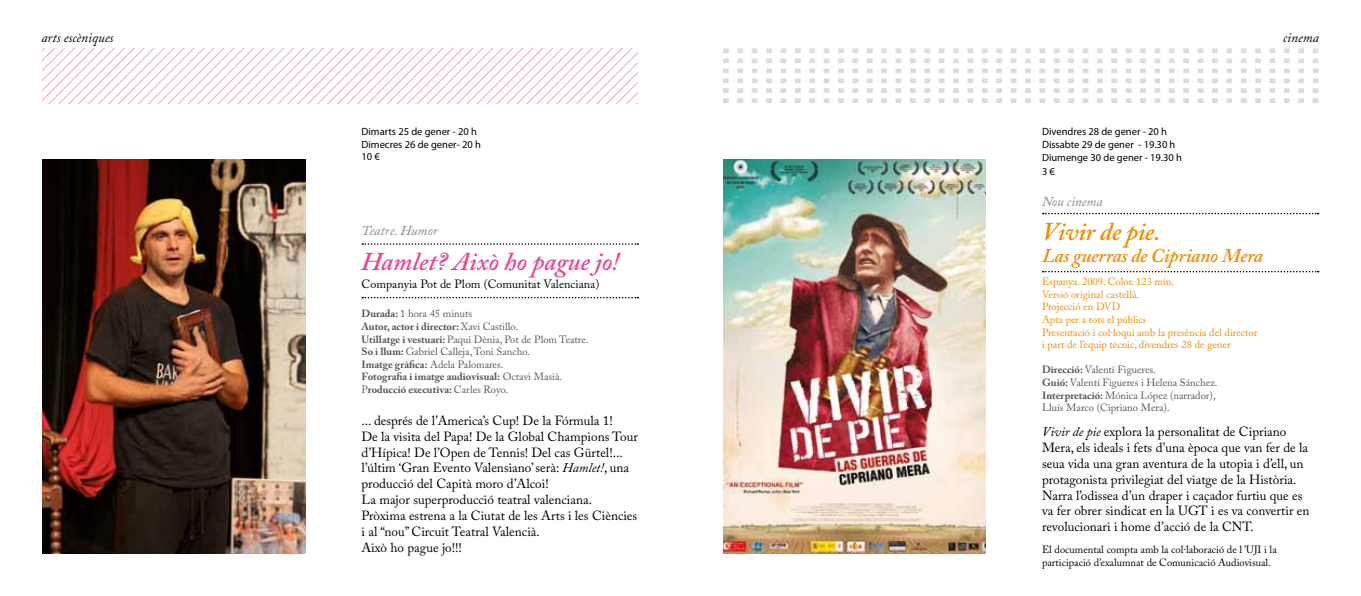
<style>
.page{position:relative;width:1361px;height:596px;background:#fff}
.page>*{position:absolute;margin:0;border:0;box-sizing:border-box;transform-origin:0 0}
.t1{font:italic 600 25.5px "Adobe Caslon Pro";color:#e84893}
.t2{font:italic 600 25.5px "Adobe Caslon Pro";letter-spacing:-.01em;color:#f28c00}
.t3{font:italic 600 19.5px "Adobe Caslon Pro";letter-spacing:-.01em;color:#f28c00}
.t4{font:italic 13.5px "Adobe Caslon Pro";color:#878787}
.t5{font:italic 13.5px "Adobe Caslon Pro";color:#000}
.t6{font:13.2px/15.9px "Adobe Caslon Pro";color:#000}
.t7{font:12px "Adobe Caslon Pro";color:#000}
.t8{font:10.5px/12.6px "Adobe Caslon Pro";color:#575756}
.t9{font:10.5px/12.6px "Adobe Caslon Pro";color:#f28c00}
.t10{font:10.5px/12.6px "Myriad Pro";color:#000}
.t11{font:10.5px/12.6px "Adobe Caslon Pro";color:#000}
.s1{font-weight:700}
.s2{font-style:italic}
</style>
<div class="page">
<svg style="left:723px;top:48px;width:6px;height:15px"></svg>
<svg style="left:737px;top:48px;width:6px;height:15px"></svg>
<svg style="left:752px;top:48px;width:5px;height:15px"></svg>
<svg style="left:766px;top:48px;width:6px;height:15px"></svg>
<svg style="left:780px;top:48px;width:6px;height:15px"></svg>
<svg style="left:795px;top:48px;width:5px;height:15px"></svg>
<svg style="left:809px;top:48px;width:6px;height:15px"></svg>
<svg style="left:823px;top:48px;width:6px;height:15px"></svg>
<svg style="left:838px;top:48px;width:6px;height:15px"></svg>
<svg style="left:852px;top:48px;width:6px;height:15px"></svg>
<svg style="left:867px;top:48px;width:5px;height:15px"></svg>
<svg style="left:881px;top:48px;width:6px;height:15px"></svg>
<svg style="left:895px;top:48px;width:6px;height:15px"></svg>
<svg style="left:910px;top:48px;width:6px;height:15px"></svg>
<svg style="left:924px;top:48px;width:6px;height:15px"></svg>
<svg style="left:939px;top:48px;width:5px;height:15px"></svg>
<svg style="left:953px;top:48px;width:6px;height:15px"></svg>
<svg style="left:967px;top:48px;width:6px;height:15px"></svg>
<svg style="left:982px;top:48px;width:5px;height:15px"></svg>
<svg style="left:996px;top:48px;width:6px;height:15px"></svg>
<svg style="left:1010px;top:48px;width:6px;height:15px"></svg>
<svg style="left:1025px;top:48px;width:6px;height:15px"></svg>
<svg style="left:1039px;top:48px;width:6px;height:15px"></svg>
<svg style="left:1054px;top:48px;width:5px;height:15px"></svg>
<svg style="left:1068px;top:48px;width:6px;height:15px"></svg>
<svg style="left:1082px;top:48px;width:6px;height:15px"></svg>
<svg style="left:1097px;top:48px;width:5px;height:15px"></svg>
<svg style="left:1111px;top:48px;width:6px;height:15px"></svg>
<svg style="left:1125px;top:48px;width:6px;height:15px"></svg>
<svg style="left:1140px;top:48px;width:6px;height:15px"></svg>
<svg style="left:1154px;top:48px;width:6px;height:15px"></svg>
<svg style="left:1169px;top:48px;width:5px;height:15px"></svg>
<svg style="left:1183px;top:48px;width:6px;height:15px"></svg>
<svg style="left:1197px;top:48px;width:6px;height:15px"></svg>
<svg style="left:1212px;top:48px;width:5px;height:15px"></svg>
<svg style="left:1226px;top:48px;width:6px;height:15px"></svg>
<svg style="left:1241px;top:48px;width:5px;height:15px"></svg>
<svg style="left:1255px;top:48px;width:6px;height:15px"></svg>
<svg style="left:1269px;top:48px;width:6px;height:15px"></svg>
<svg style="left:1284px;top:48px;width:5px;height:15px"></svg>
<svg style="left:1298px;top:48px;width:6px;height:15px"></svg>
<svg style="left:1312px;top:48px;width:6px;height:15px"></svg>
<svg style="left:723px;top:69px;width:6px;height:34px"></svg>
<svg style="left:737px;top:69px;width:6px;height:34px"></svg>
<svg style="left:752px;top:69px;width:5px;height:34px"></svg>
<svg style="left:766px;top:69px;width:6px;height:34px"></svg>
<svg style="left:780px;top:69px;width:6px;height:34px"></svg>
<svg style="left:795px;top:69px;width:5px;height:34px"></svg>
<svg style="left:809px;top:69px;width:6px;height:34px"></svg>
<svg style="left:823px;top:69px;width:6px;height:34px"></svg>
<svg style="left:838px;top:69px;width:6px;height:34px"></svg>
<svg style="left:852px;top:69px;width:6px;height:34px"></svg>
<svg style="left:867px;top:69px;width:5px;height:34px"></svg>
<svg style="left:881px;top:69px;width:6px;height:34px"></svg>
<svg style="left:895px;top:69px;width:6px;height:34px"></svg>
<svg style="left:910px;top:69px;width:6px;height:34px"></svg>
<svg style="left:924px;top:69px;width:6px;height:34px"></svg>
<svg style="left:939px;top:69px;width:5px;height:34px"></svg>
<svg style="left:953px;top:69px;width:6px;height:34px"></svg>
<svg style="left:967px;top:69px;width:6px;height:34px"></svg>
<svg style="left:982px;top:69px;width:5px;height:34px"></svg>
<svg style="left:996px;top:69px;width:6px;height:34px"></svg>
<svg style="left:1010px;top:69px;width:6px;height:34px"></svg>
<svg style="left:1025px;top:69px;width:6px;height:34px"></svg>
<svg style="left:1039px;top:69px;width:6px;height:34px"></svg>
<svg style="left:1054px;top:69px;width:5px;height:34px"></svg>
<svg style="left:1068px;top:69px;width:6px;height:34px"></svg>
<svg style="left:1082px;top:69px;width:6px;height:34px"></svg>
<svg style="left:1097px;top:69px;width:5px;height:34px"></svg>
<svg style="left:1111px;top:69px;width:6px;height:34px"></svg>
<svg style="left:1125px;top:69px;width:6px;height:34px"></svg>
<svg style="left:1140px;top:69px;width:6px;height:34px"></svg>
<svg style="left:1154px;top:69px;width:6px;height:34px"></svg>
<svg style="left:1169px;top:69px;width:5px;height:34px"></svg>
<svg style="left:1183px;top:69px;width:6px;height:34px"></svg>
<svg style="left:1197px;top:69px;width:6px;height:34px"></svg>
<svg style="left:1212px;top:69px;width:5px;height:34px"></svg>
<svg style="left:1226px;top:69px;width:6px;height:34px"></svg>
<svg style="left:1241px;top:69px;width:5px;height:34px"></svg>
<svg style="left:1255px;top:69px;width:6px;height:34px"></svg>
<svg style="left:1269px;top:69px;width:6px;height:34px"></svg>
<svg style="left:1284px;top:69px;width:5px;height:34px"></svg>
<svg style="left:1298px;top:69px;width:6px;height:34px"></svg>
<svg style="left:1312px;top:69px;width:6px;height:34px"></svg>
<img style="left:723px;top:159px;width:262px;height:394px">
<svg style="left:1042px;top:213px;width:276px;height:1px"></svg>
<svg style="left:1042px;top:271px;width:276px;height:1px"></svg>
<svg style="left:362px;top:243px;width:276px;height:2px"></svg>
<svg style="left:362px;top:297px;width:276px;height:1px"></svg>
<img style="left:43px;top:159px;width:262px;height:394px">
<svg style="left:43px;top:48px;width:530px;height:56px"></svg>
<svg style="left:573px;top:48px;width:65px;height:56px"></svg>
<p class="t5" style="left:41px;top:30px;width:74px">arts escèniques</p>
<p class="t10" style="left:361px;top:125px;width:121px">Dimarts 25 de gener - 20 h<br>Dimecres 26 de gener- 20 h<br>10 €</p>
<p class="t4" style="left:361px;top:223px;width:77px">Teatre. Humor</p>
<h1 class="t1" style="left:361px;top:246px;width:259px">Hamlet? Això ho pague jo!</h1>
<p class="t7" style="left:361px;top:277px;width:239px">Companyia Pot de Plom (Comunitat Valenciana)</p>
<p class="t8" style="left:361px;top:307px;width:228px"><span class="s1">Durada:</span> 1 hora 45 minuts<br><span class="s1">Autor, actor i director:</span> Xavi Castillo.<br><span class="s1">Utillatge i vestuari:</span> Paqui Dènia, Pot de Plom Teatre.<br><span class="s1">So i llum:</span> Gabriel Calleja, Toni Sancho.<br><span class="s1">Imatge gràfica:</span> Adela Palomares.<br><span class="s1">Fotografia i imatge audiovisual:</span> Octavi Masià.<br>P<span class="s1">roducció executiva:</span> Carles Royo.</p>
<p class="t6" style="left:361px;top:412px;width:278px">... després de l’America’s Cup! De la Fórmula 1!<br>De la visita del Papa! De la Global Champions Tour d’Hípica! De l’Open de Tennis! Del cas Gürtel!... l’últim ‘Gran Evento Valensiano’ serà: <span class="s2">Hamlet!</span>, una producció del Capità moro d’Alcoi!<br>La major superproducció teatral valenciana.<br>Pròxima estrena a la Ciutat de les Arts i les Ciències i al “nou” Circuit Teatral Valencià.<br>Això ho pague jo!!!</p>
<p class="t5" style="left:1283px;top:30px;width:37px">cinema</p>
<p class="t10" style="left:1042px;top:125px;width:141px">Divendres 28 de gener - 20 h<br>Dissabte 29 de gener - 19.30 h<br>Diumenge 30 de gener - 19.30 h</p>
<p class="t10" style="left:1042px;top:165px;width:14px">3 €</p>
<p class="t4" style="left:1042px;top:193px;width:62px">Nou cinema</p>
<h1 class="t2" style="left:1042px;top:216px;width:121px">Vivir de pie.</h1>
<h2 class="t3" style="left:1042px;top:244px;width:223px">Las guerras de Cipriano Mera</h2>
<p class="t9" style="left:1042px;top:275px;width:217px">Espanya. 2009. Color. 123 min.<br>Versió original castellà.<br>Projecció en DVD<br>Apta per a tots el públics<br>Presentació i col·loqui amb la presència del director i part de l’equip tècnic, divendres 28 de gener</p>
<p class="t8" style="left:1042px;top:363px;width:177px"><span class="s1">Direcció:</span> Valentí Figueres.<br><span class="s1">Guió:</span> Valentí Figueres i Helena Sánchez.<br><span class="s1">Interpretació:</span> Mónica López (narrador), Lluís Marco (Cipriano Mera).</p>
<p class="t6" style="left:1042px;top:423px;width:269px"><span class="s2">Vivir de pie</span> explora la personalitat de Cipriano Mera, els ideals i fets d’una època que van fer de la seua vida una gran aventura de la utopia i d’ell, un protagonista privilegiat del viatge de la Història.<br>Narra l’odissea d’un draper i caçador furtiu que es va fer obrer sindicat en la UGT i es va convertir en revolucionari i home d’acció de la CNT.</p>
<p class="t11" style="left:1042px;top:542px;width:236px">El documental compta amb la col·laboració de l ’UJI i la participació d’exalumnat de Comunicació Audiovisual.</p>
</div>
